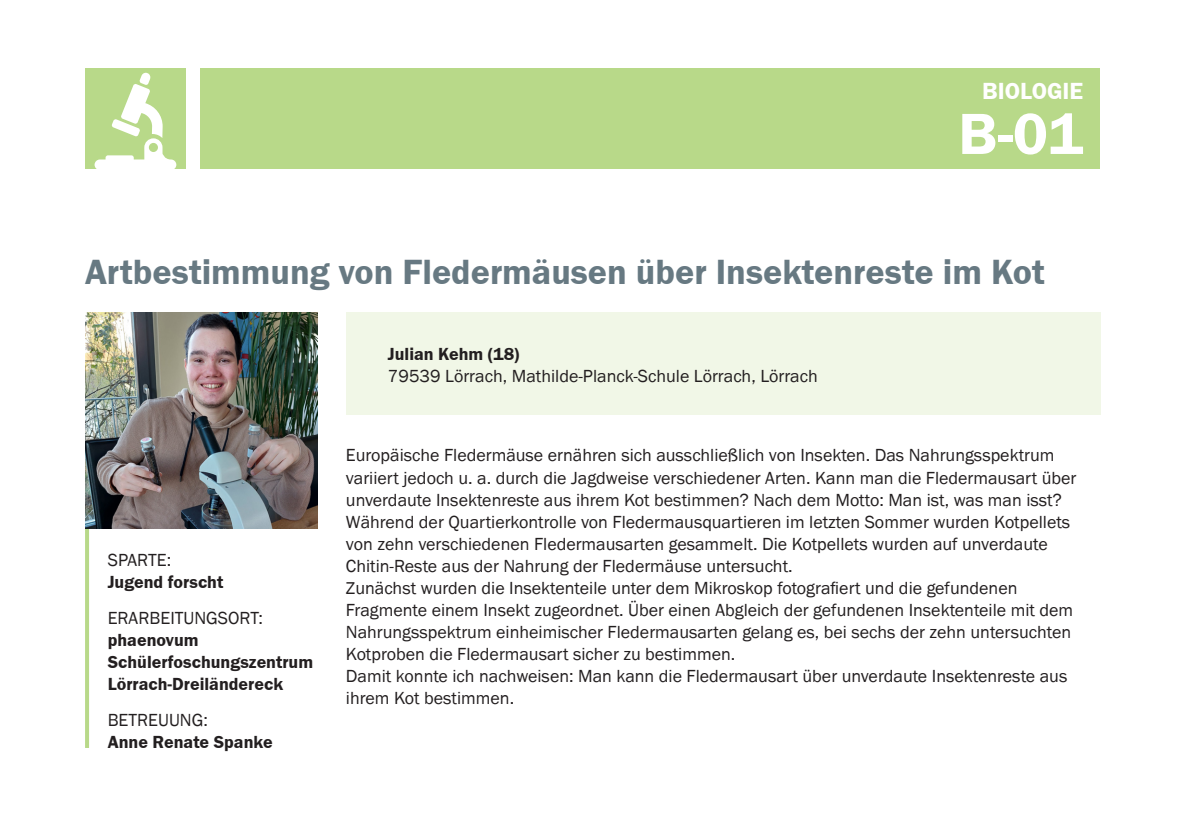
<style>
.page{position:relative;width:1191px;height:840px;background:#fff}
.page>*{position:absolute;margin:0;border:0;box-sizing:border-box;transform-origin:0 0}
.t1{font:700 60px "SICK Franklin";color:#fff}
.t2{font:700 36px "SICK Franklin";color:#677982}
.t3{font:700 24px "SICK Franklin";color:#fff}
.t4{font:18px/22px "SICK Franklin";color:#231f20}
.t5{font:700 18px/22px "SICK Franklin";color:#231f20}
</style>
<div class="page">
<div style="left:201px;top:68px;width:899px;height:101px;background:#b8d989"></div>
<div style="left:85px;top:68px;width:101px;height:101px;background:#b8d989"></div>
<svg style="left:95px;top:73px;width:81px;height:96px"></svg>
<div style="left:346px;top:313px;width:754px;height:102px;background:#f1f7e7"></div>
<hr style="left:85px;top:527px;width:4px;height:220px;background:#b8d989">
<img style="left:85px;top:313px;width:232px;height:215px">
<h3 class="t3" style="left:982px;top:76px;width:103px">BIOLOGIE</h3>
<h1 class="t1" style="left:958px;top:97px;width:126px">B-01</h1>
<p class="t2" style="left:85px;top:249px;width:961px">Artbestimmung von Fledermäusen über Insektenreste im Kot</p>
<p class="t4" style="left:108px;top:548px;width:65px">SPARTE:</p>
<p class="t5" style="left:108px;top:570px;width:117px">Jugend forscht</p>
<p class="t4" style="left:108px;top:606px;width:157px">ERARBEITUNGSORT:</p>
<p class="t5" style="left:108px;top:628px;width:207px">phaenovum<br>Schülerfoschungszentrum<br>Lörrach-Dreiländereck</p>
<p class="t4" style="left:108px;top:708px;width:102px">BETREUUNG:</p>
<p class="t5" style="left:108px;top:730px;width:166px">Anne Renate Spanke</p>
<p class="t5" style="left:388px;top:343px;width:133px">Julian Kehm (18)</p>
<p class="t4" style="left:388px;top:365px;width:431px">79539 Lörrach, Mathilde-Planck-Schule Lörrach, Lörrach</p>
<p class="t4" style="left:346px;top:444px;width:732px">Europäische Fledermäuse ernähren sich ausschließlich von Insekten. Das Nahrungsspektrum variiert jedoch u. a. durch die Jagdweise verschiedener Arten. Kann man die Fledermausart über unverdaute Insektenreste aus ihrem Kot bestimmen? Nach dem Motto: Man ist, was man isst?</p>
<p class="t4" style="left:346px;top:510px;width:726px">Während der Quartierkontrolle von Fledermausquartieren im letzten Sommer wurden Kotpellets von zehn verschiedenen Fledermausarten gesammelt. Die Kotpellets wurden auf unverdaute<br>Chitin-Reste aus der Nahrung der Fledermäuse untersucht.</p>
<p class="t4" style="left:346px;top:576px;width:729px">Zunächst wurden die Insektenteile unter dem Mikroskop fotografiert und die gefundenen Fragmente einem Insekt zugeordnet. Über einen Abgleich der gefundenen Insektenteile mit dem Nahrungsspektrum einheimischer Fledermausarten gelang es, bei sechs der zehn untersuchten Kotproben die Fledermausart sicher zu bestimmen.</p>
<p class="t4" style="left:346px;top:664px;width:723px">Damit konnte ich nachweisen: Man kann die Fledermausart über unverdaute Insektenreste aus ihrem Kot bestimmen.</p>
</div>
